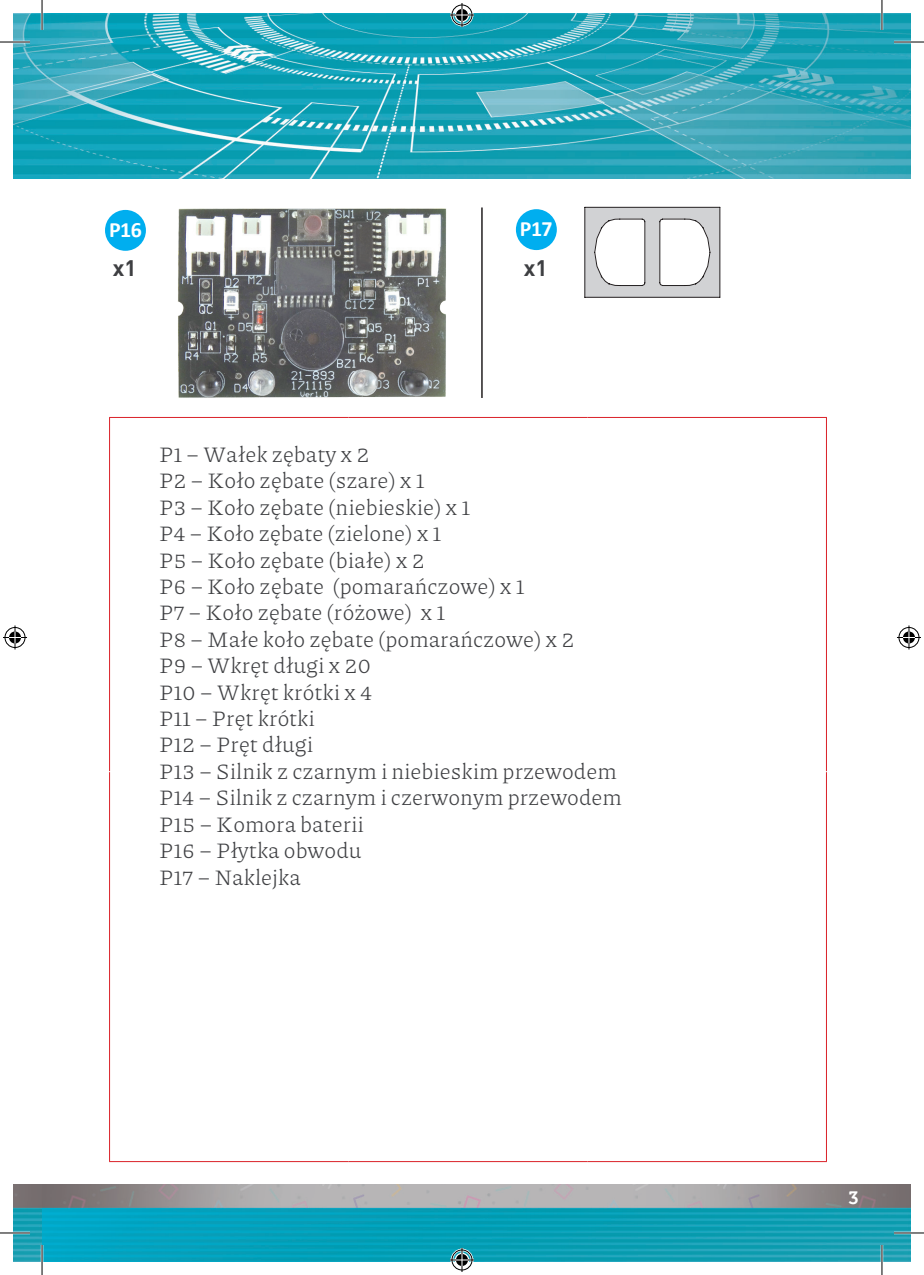
<style>
.page{position:relative;width:924px;height:1275px;background:#fff}
.page>*{position:absolute;margin:0;border:0;box-sizing:border-box;transform-origin:0 0}
.t1{font:200 22px/26.4px "Piazzolla";color:#3f4043}
.t2{font:22px "DIN Bold";color:#3e3f42}
.t3{font:700 21.8px "Calibri";letter-spacing:-.025em;color:#fff}
.t4{font:18px "Museo 700";color:#fff}
</style>
<div class="page">
<div style="left:105px;top:210px;width:41px;height:41px;background:#00aeef;border-radius:50%"></div>
<div style="left:515px;top:209px;width:41px;height:41px;background:#00aeef;border-radius:50%"></div>
<hr style="left:109px;top:417px;width:239px;height:1px;background:#da2128">
<hr style="left:109px;top:418px;width:1px;height:353px;background:#da2128">
<hr style="left:348px;top:417px;width:239px;height:1px;background:#da2128">
<hr style="left:587px;top:417px;width:239px;height:1px;background:#da2128">
<hr style="left:825px;top:418px;width:1px;height:353px;background:#da2128">
<hr style="left:109px;top:772px;width:1px;height:389px;background:#da2128">
<hr style="left:825px;top:772px;width:1px;height:389px;background:#da2128">
<hr style="left:109px;top:1161px;width:239px;height:1px;background:#da2128">
<hr style="left:348px;top:1161px;width:239px;height:1px;background:#da2128">
<hr style="left:587px;top:1161px;width:239px;height:1px;background:#da2128">
<img style="left:178px;top:208px;width:269px;height:190px">
<svg style="left:584px;top:206px;width:136px;height:92px"></svg>
<hr style="left:481px;top:207px;width:1px;height:191px;background:#231f20">
<img style="left:14px;top:14px;width:895px;height:164px">
<img style="left:14px;top:1184px;width:895px;height:77px">
<hr style="left:0;top:41px;width:30px;height:2px;background:#fff">
<hr style="left:893px;top:41px;width:30px;height:2px;background:#fff">
<hr style="left:0;top:1231px;width:30px;height:3px;background:#fff">
<hr style="left:893px;top:1231px;width:30px;height:3px;background:#fff">
<hr style="left:41px;top:0;width:2px;height:30px;background:#fff">
<hr style="left:41px;top:1245px;width:2px;height:30px;background:#fff">
<hr style="left:880px;top:0;width:2px;height:30px;background:#fff">
<hr style="left:880px;top:1245px;width:2px;height:30px;background:#fff">
<hr style="left:0;top:42px;width:30px;height:1px;background:#000">
<hr style="left:893px;top:42px;width:30px;height:1px;background:#000">
<hr style="left:0;top:1232px;width:30px;height:1px;background:#000">
<hr style="left:893px;top:1232px;width:30px;height:1px;background:#000">
<hr style="left:42px;top:0;width:1px;height:30px;background:#000">
<hr style="left:42px;top:1245px;width:1px;height:30px;background:#000">
<hr style="left:881px;top:0;width:1px;height:30px;background:#000">
<hr style="left:881px;top:1245px;width:1px;height:30px;background:#000">
<svg style="left:450px;top:3px;width:24px;height:24px"></svg>
<svg style="left:450px;top:1248px;width:24px;height:24px"></svg>
<svg style="left:3px;top:625px;width:24px;height:24px"></svg>
<svg style="left:897px;top:625px;width:23px;height:24px"></svg>
<p class="t3" style="left:109px;top:214px;width:34px">P16</p>
<p class="t2" style="left:113px;top:254px;width:25px">x1</p>
<p class="t3" style="left:519px;top:214px;width:34px">P17</p>
<p class="t2" style="left:523px;top:253px;width:25px">x1</p>
<p class="t1" style="left:159px;top:441px;width:464px">P1 – Wałek zębaty x 2<br>P2 – Koło zębate (szare) x 1<br>P3 – Koło zębate (niebieskie) x 1<br>P4 – Koło zębate (zielone) x 1<br>P5 – Koło zębate (białe) x 2<br>P6 – Koło zębate (pomarańczowe) x 1<br>P7 – Koło zębate (różowe) x 1<br>P8 – Małe koło zębate (pomarańczowe) x 2<br>P9 – Wkręt długi x 20<br>P10 – Wkręt krótki x 4<br>P11 – Pręt krótki<br>P12 – Pręt długi<br>P13 – Silnik z czarnym i niebieskim przewodem<br>P14 – Silnik z czarnym i czerwonym przewodem<br>P15 – Komora baterii<br>P16 – Płytka obwodu<br>P17 – Naklejka</p>
<p class="t4" style="left:848px;top:1187px;width:12px">3</p>
</div>
